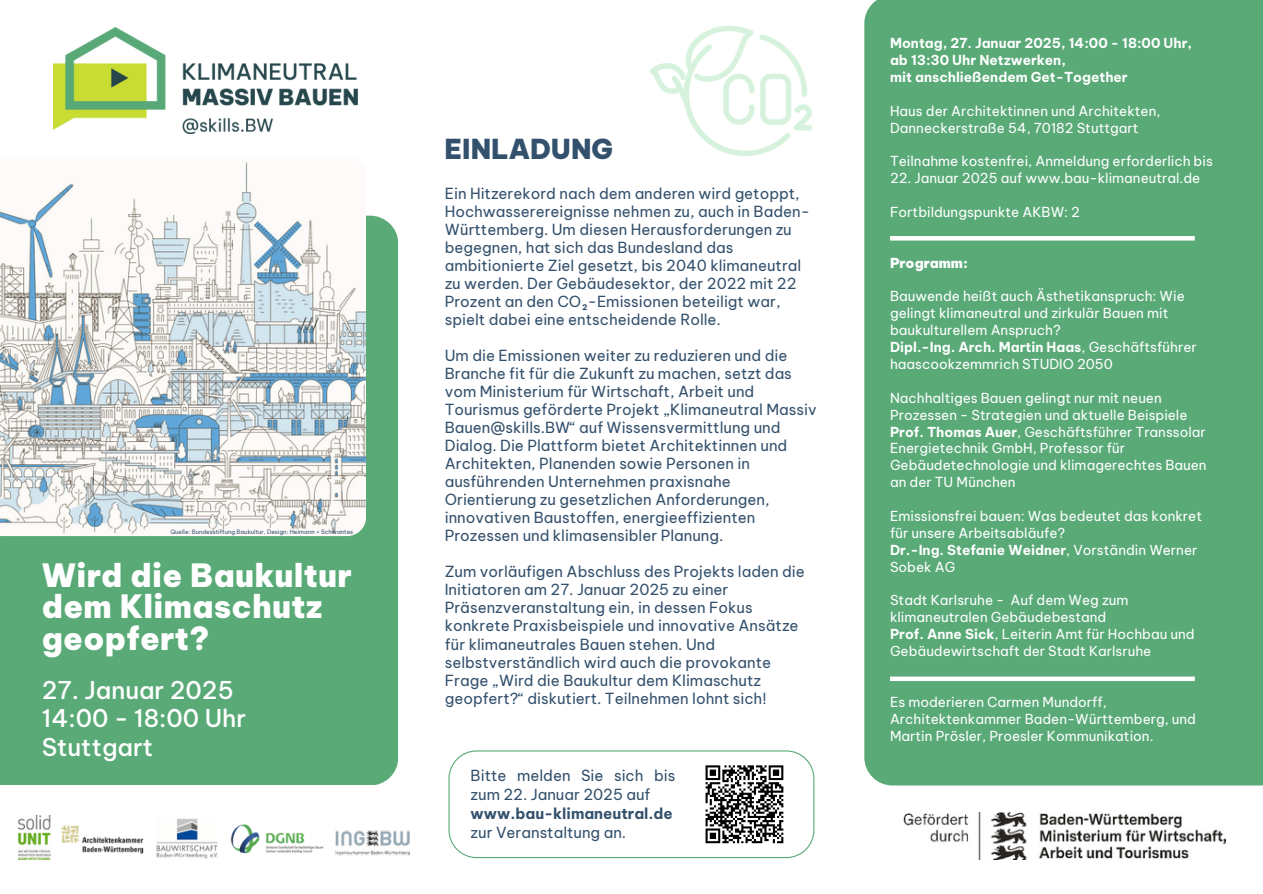
<style>
.page{position:relative;width:1263px;height:894px;background:#fff}
.page>*{position:absolute;margin:0;border:0;box-sizing:border-box;transform-origin:0 0}
.t1{font:900 31.5px/31.5px "Be Vietnam Pro";letter-spacing:.01em;color:#fff}
.t2{font:900 27px "Be Vietnam Pro";color:#33506c}
.t3{font:500 24px/28.2px "Be Vietnam Pro";color:#fff}
.t4{font:15px/18px "Be Vietnam Pro";color:#33506c}
.t5{font:13.5px/16.8px "Be Vietnam Pro";color:#fff}
.t6{font:700 13.5px/16.8px "Be Vietnam Pro";color:#fff}
.t7{font:900 13.5px "Be Vietnam Pro";color:#fff}
.t8{font:5.85px "Be Vietnam Pro";color:#33506c}
.s1{font-weight:700}
</style>
<div class="page">
<div style="left:0;top:215px;width:398px;height:569px;background:#5aaa78"></div>
<img style="left:0;top:162px;width:366px;height:374px">
<img style="left:903px;top:812px;width:322px;height:46px">
<img style="left:54px;top:28px;width:304px;height:106px">
<img style="left:19px;top:815px;width:390px;height:44px">
<img style="left:649px;top:26px;width:163px;height:130px">
<svg style="left:448px;top:750px;width:366px;height:107px"></svg>
<div style="left:864px;top:0;width:399px;height:785px;background:#5aaa78"></div>
<hr style="left:890px;top:236px;width:305px;height:4px;background:#fff">
<div style="left:890px;top:676px;width:305px;height:5px;background:#fff"></div>
<h6 class="t8" style="left:170px;top:528px;width:184px">Quelle: Bundesstiftung Baukultur, Design: Heimann + Schwantes</h6>
<h6 class="t1" style="left:42px;top:559px;width:311px">Wird die Baukultur dem Klimaschutz geopfert?</h6>
<h6 class="t3" style="left:42px;top:676px;width:206px">27. Januar 2025<br>14:00 - 18:00 Uhr<br>Stuttgart</h6>
<h6 class="t2" style="left:445px;top:131px;width:170px">EINLADUNG</h6>
<h4 class="t4" style="left:445px;top:184px;width:367px">Ein Hitzerekord nach dem anderen wird getoppt, Hochwasserereignisse nehmen zu, auch in Baden-Württemberg. Um diesen Herausforderungen zu begegnen, hat sich das Bundesland das ambitionierte Ziel gesetzt, bis 2040 klimaneutral zu werden. Der Gebäudesektor, der 2022 mit 22<br>Prozent an den CO₂-Emissionen beteiligt war, spielt dabei eine entscheidende Rolle.</h4>
<p class="t4" style="left:445px;top:346px;width:373px">Um die Emissionen weiter zu reduzieren und die Branche fit für die Zukunft zu machen, setzt das vom Ministerium für Wirtschaft, Arbeit und Tourismus geförderte Projekt „Klimaneutral Massiv Bauen@skills.BW“ auf Wissensvermittlung und Dialog. Die Plattform bietet Architektinnen und Architekten, Planenden sowie Personen in ausführenden Unternehmen praxisnahe Orientierung zu gesetzlichen Anforderungen, innovativen Baustoffen, energieeffizienten Prozessen und klimasensibler Planung.</p>
<h5 class="t4" style="left:445px;top:562px;width:362px">Zum vorläufigen Abschluss des Projekts laden die Initiatoren am 27. Januar 2025 zu einer Präsenzveranstaltung ein, in dessen Fokus konkrete Praxisbeispiele und innovative Ansätze für klimaneutrales Bauen stehen. Und selbstverständlich wird auch die provokante Frage „Wird die Baukultur dem Klimaschutz geopfert?“ diskutiert. Teilnehmen lohnt sich!</h5>
<h5 class="t4" style="left:471px;top:765px;width:206px;line-height:19.2px">Bitte melden Sie sich bis zum 22. Januar 2025 auf <span class="s1">www.bau-klimaneutral.de </span>zur Veranstaltung an.</h5>
<p class="t6" style="left:890px;top:35px;width:304px">Montag, 27. Januar 2025, 14:00 - 18:00 Uhr, ab 13:30 Uhr Netzwerken,<br>mit anschließendem Get-Together</p>
<p class="t5" style="left:890px;top:102px;width:272px">Haus der Architektinnen und Architekten,<br>Danneckerstraße 54, 70182 Stuttgart</p>
<h1 class="t5" style="left:890px;top:153px;width:324px">Teilnahme kostenfrei, Anmeldung erforderlich bis</h1>
<h1 class="t5" style="left:890px;top:170px;width:312px">22. Januar 2025 auf www.bau-klimaneutral.de</h1>
<h3 class="t5" style="left:890px;top:203px;width:191px">Fortbildungspunkte AKBW: 2</h3>
<p class="t7" style="left:890px;top:254px;width:80px">Programm:</p>
<h2 class="t5" style="left:890px;top:288px;width:308px">Bauwende heißt auch Ästhetikanspruch: Wie gelingt klimaneutral und zirkulär Bauen mit baukulturellem Anspruch?<br><span class="s1">Dipl.-Ing. Arch. Martin Haas</span>, Geschäftsführer haascookzemmrich STUDIO 2050</h2>
<p class="t5" style="left:890px;top:389px;width:318px">Nachhaltiges Bauen gelingt nur mit neuen Prozessen - Strategien und aktuelle Beispiele <span class="s1">Prof. Thomas Auer</span>, Geschäftsführer Transsolar Energietechnik GmbH, Professor für Gebäudetechnologie und klimagerechtes Bauen an der TU München</p>
<h4 class="t5" style="left:890px;top:507px;width:314px">Emissionsfrei bauen: Was bedeutet das konkret für unsere Arbeitsabläufe?<br><span class="s1">Dr.-Ing. Stefanie Weidner</span>, Vorständin Werner<br>Sobek AG</h4>
<h4 class="t5" style="left:890px;top:592px;width:306px">Stadt Karlsruhe - Auf dem Weg zum klimaneutralen Gebäudebestand<br><span class="s1">Prof. Anne Sick</span>, Leiterin Amt für Hochbau und Gebäudewirtschaft der Stadt Karlsruhe</h4>
<h4 class="t5" style="left:890px;top:693px;width:308px">Es moderieren Carmen Mundorff,<br>Architektenkammer Baden-Württemberg, und<br>Martin Prösler, Proesler Kommunikation.</h4>
</div>
